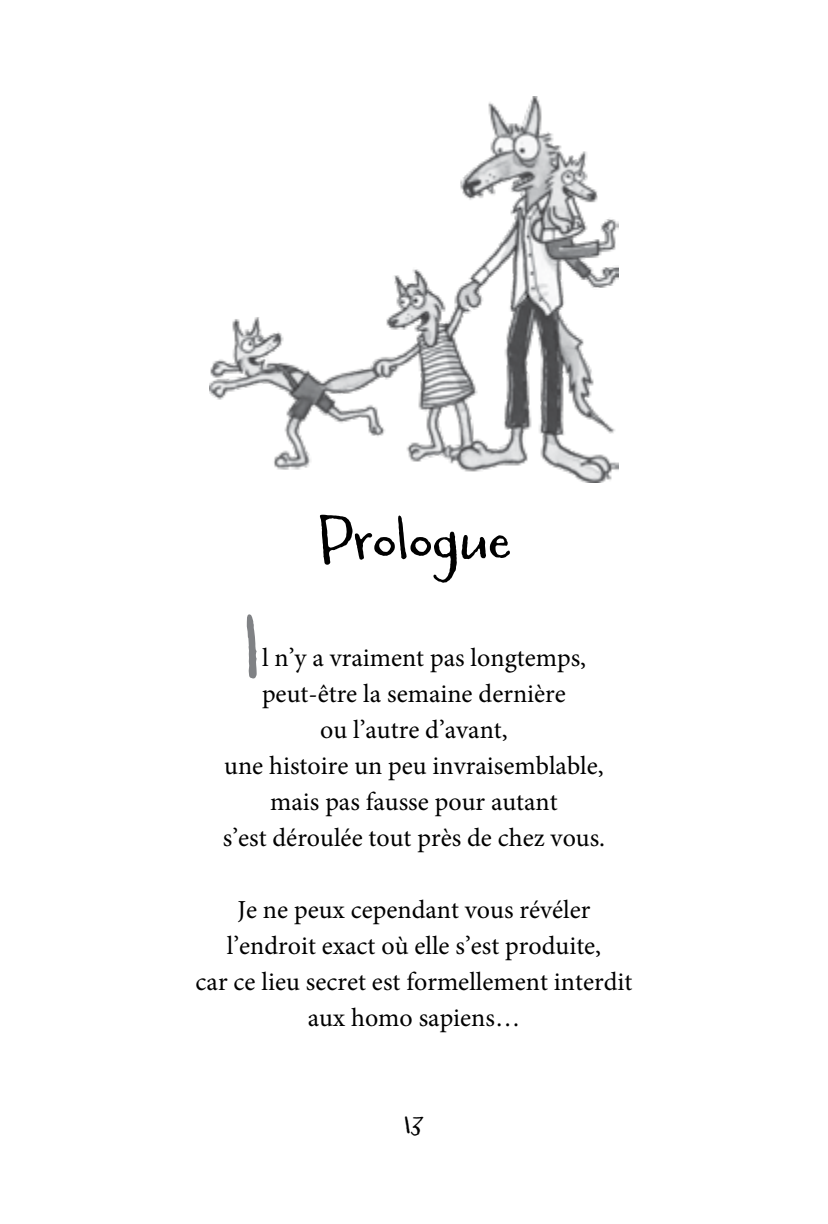
<style>
.page{position:relative;width:828px;height:1224px;background:#fff}
.page>*{position:absolute;margin:0;border:0;box-sizing:border-box;transform-origin:0 0}
.t1{font:80px "Carrotflower";color:#808285}
.t2{font:60px "Carrotflower";color:#000}
.t3{font:26px/36px "Minion Pro";color:#000;text-align:center}
.t4{font:26px "Carrotflower";color:#000}
</style>
<div class="page">
<img style="left:210px;top:96px;width:408px;height:387px">
<h2 class="t2" style="left:317px;top:505px;width:195px">Prologue</h2>
<h1 class="t1" style="left:242px;top:601px;width:22px">I</h1>
<p class="t3" style="left:262px;top:640px;width:326px">l n’y a vraiment pas longtemps,</p>
<p class="t3" style="left:262px;top:676px;width:305px">peut-être la semaine dernière</p>
<p class="t3" style="left:320px;top:712px;width:189px">ou l’autre d’avant,</p>
<p class="t3" style="left:224px;top:748px;width:381px">une histoire un peu invraisemblable,</p>
<p class="t3" style="left:270px;top:784px;width:289px">mais pas fausse pour autant</p>
<p class="t3" style="left:223px;top:820px;width:384px">s’est déroulée tout près de chez vous.</p>
<p class="t3" style="left:196px;top:892px;width:438px">Je ne peux cependant vous révéler l’endroit exact où elle s’est produite,<br>car ce lieu secret est formellement interdit aux homo sapiens…</p>
<p class="t4" style="left:404px;top:1111px;width:21px">13</p>
</div>
